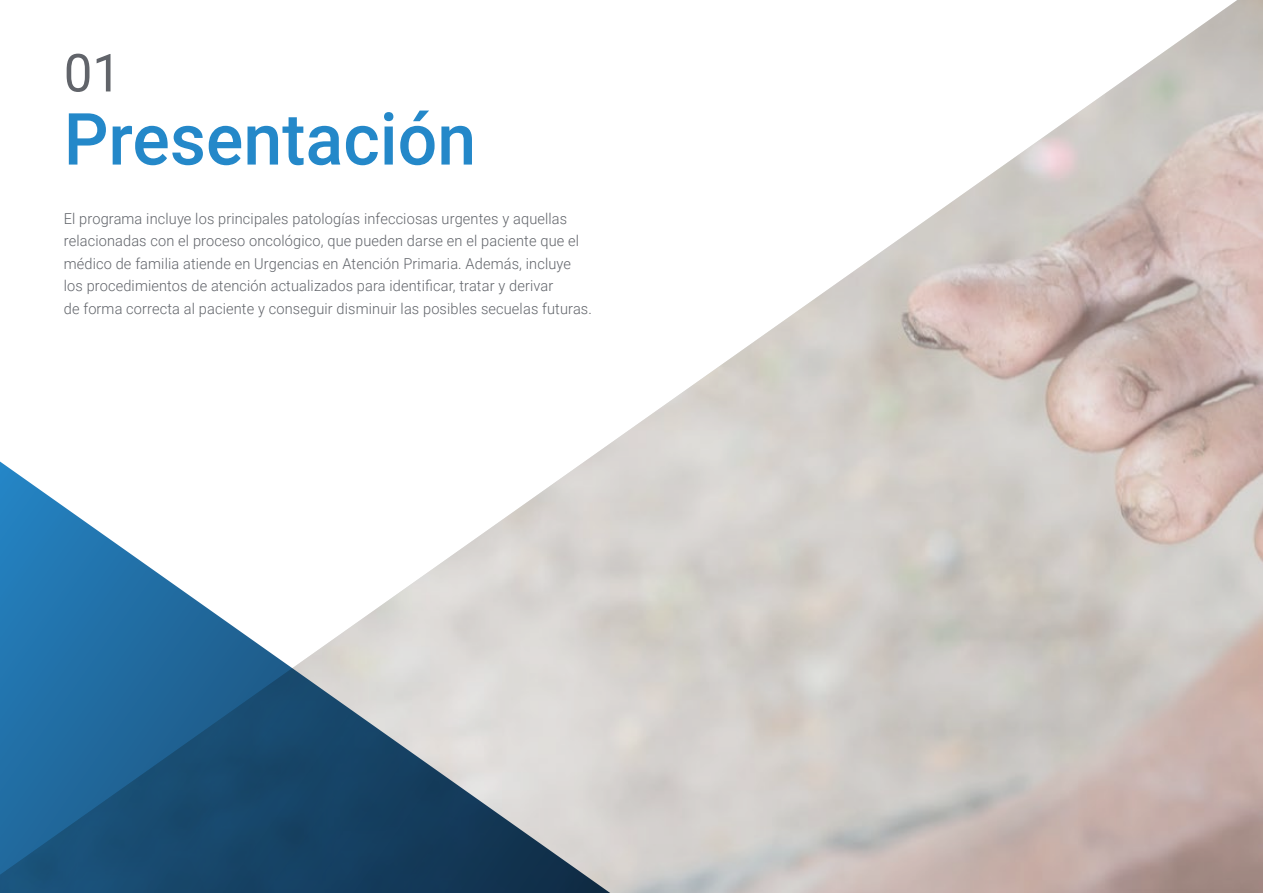
<style>
.page{position:relative;width:1263px;height:893px;background:#fff}
.page>*{position:absolute;margin:0;border:0;box-sizing:border-box;transform-origin:0 0}
.t1{font:500 72px "Roboto";color:#2488c9}
.t2{font:52.5px "Roboto";color:#61646a}
.t3{font:300 15px/22.5px "Roboto";letter-spacing:.01em;color:#61646a}
</style>
<div class="page">
<img style="left:607px;top:0;width:656px;height:893px">
<svg style="left:0;top:446px;width:640px;height:447px"></svg>
<h2 class="t2" style="left:64px;top:36px;width:59px">01</h2>
<h1 class="t1" style="left:64px;top:89px;width:414px">Presentación</h1>
<p class="t3" style="left:64px;top:207px;width:530px">El programa incluye los principales patologías infecciosas urgentes y aquellas relacionadas con el proceso oncológico, que pueden darse en el paciente que el médico de familia atiende en Urgencias en Atención Primaria. Además, incluye los procedimientos de atención actualizados para identificar, tratar y derivar<br>de forma correcta al paciente y conseguir disminuir las posibles secuelas futuras.</p>
</div>
